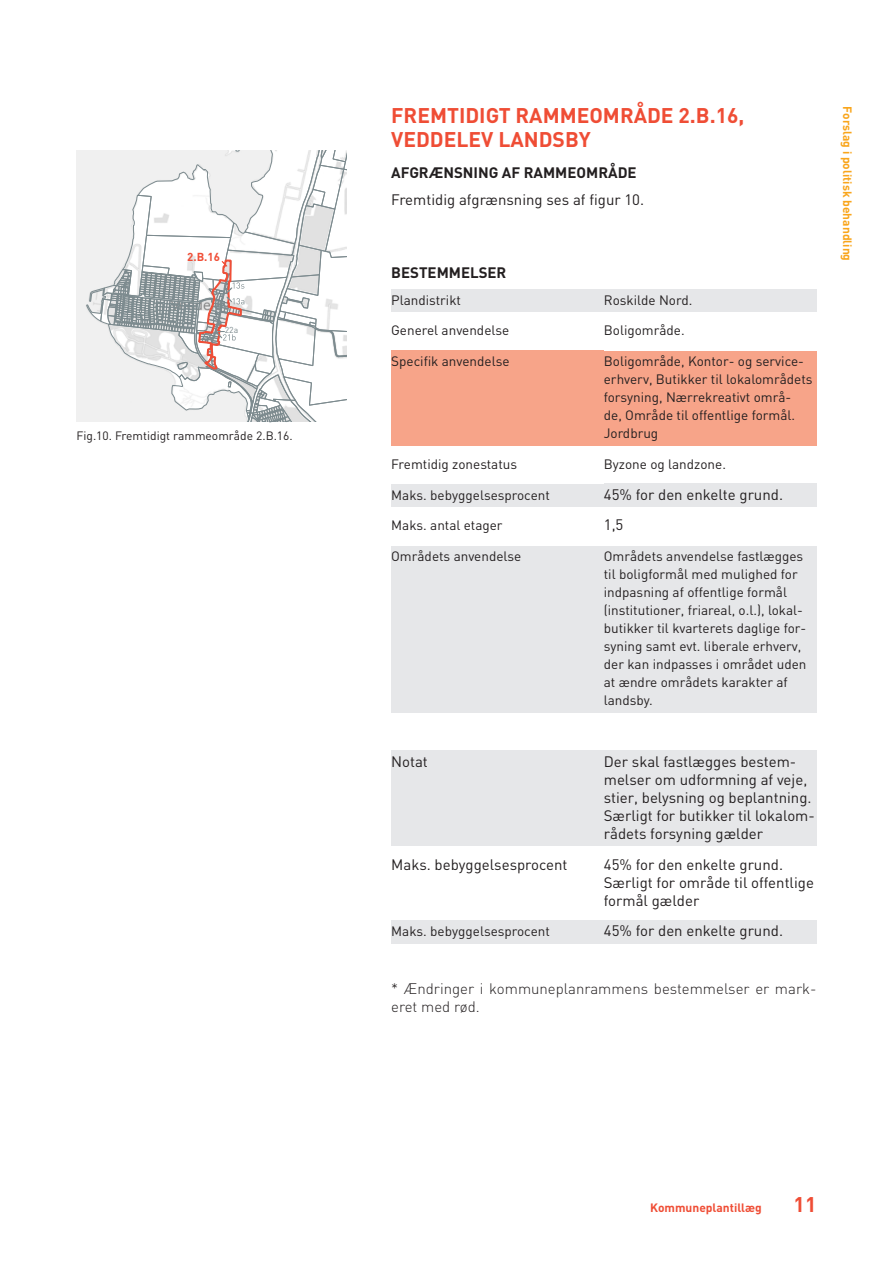
<style>
.page{position:relative;width:893px;height:1263px;background:#fff}
.page>*{position:absolute;margin:0;border:0;box-sizing:border-box;transform-origin:0 0}
.OVERSKRIFT_Rød{font:700 21px/24px "DIN";color:#ef4d35}
.Almindelig_brødtekst{font:15px/18px "DIN";color:#231f20}
.t1{font:300 15px/18px "DIN";color:#231f20}
.Deloverskrift_Sort_A{font:700 15px "DIN";color:#231f20}
.Almindelig_brødtekst-2{font:13.5px/18px "DIN";color:#231f20}
.t2{font:12px "DIN";color:#231f20}
.t3{font:700 12px "DIN";color:#f9a51b}
.t4{font:700 12px "DIN";color:#ef4d35}
.t5{font:700 11.4px "DIN";color:#f04e37}
.t6{font:8.55px "DIN";color:#7d8b8f}
</style>
<div class="page">
<div style="left:391px;top:289px;width:213px;height:22px;background:#e6e7e9"></div>
<div style="left:391px;top:350px;width:213px;height:95px;background:#f7a489"></div>
<div style="left:391px;top:484px;width:213px;height:22px;background:#e6e7e9"></div>
<div style="left:391px;top:546px;width:213px;height:166px;background:#e6e7e9"></div>
<div style="left:391px;top:750px;width:213px;height:96px;background:#e6e7e9"></div>
<div style="left:391px;top:920px;width:213px;height:23px;background:#e6e7e9"></div>
<div style="left:604px;top:289px;width:212px;height:22px;background:#e6e7e9"></div>
<div style="left:604px;top:351px;width:212px;height:94px;background:#f7a489"></div>
<div style="left:604px;top:483px;width:212px;height:24px;background:#e6e7e9"></div>
<div style="left:604px;top:546px;width:212px;height:166px;background:#e6e7e9"></div>
<div style="left:604px;top:750px;width:212px;height:96px;background:#e6e7e9"></div>
<div style="left:604px;top:920px;width:212px;height:23px;background:#e6e7e9"></div>
<svg style="left:86px;top:150px;width:261px;height:273px"></svg>
<p class="t5" style="left:187px;top:249px;width:34px">2.B.16</p>
<p class="t6" style="left:225px;top:324px;width:15px">22a</p>
<p class="t2" style="left:77px;top:427px;width:218px">Fig.10. Fremtidigt rammeområde 2.B.16.</p>
<p class="OVERSKRIFT_Rød" style="left:391px;top:103px;width:355px">FREMTIDIGT RAMMEOMRÅDE 2.B.16,<br>VEDDELEV LANDSBY</p>
<p class="Deloverskrift_Sort_A" style="left:391px;top:163px;width:247px">AFGRÆNSNING AF RAMMEOMRÅDE</p>
<p class="Almindelig_brødtekst" style="left:391px;top:190px;width:254px">Fremtidig afgrænsning ses af figur 10.</p>
<p class="Deloverskrift_Sort_A" style="left:391px;top:263px;width:117px">BESTEMMELSER</p>
<p class="Almindelig_brødtekst-2" style="left:391px;top:290px;width:71px">Plandistrikt</p>
<p class="Almindelig_brødtekst-2" style="left:391px;top:321px;width:120px">Generel anvendelse</p>
<p class="Almindelig_brødtekst-2" style="left:391px;top:352px;width:120px">Specifik anvendelse</p>
<p class="Almindelig_brødtekst-2" style="left:391px;top:455px;width:127px">Fremtidig zonestatus</p>
<p class="Almindelig_brødtekst-2" style="left:391px;top:485px;width:160px">Maks. bebyggelsesprocent</p>
<p class="Almindelig_brødtekst-2" style="left:391px;top:516px;width:113px">Maks. antal etager</p>
<p class="Almindelig_brødtekst-2" style="left:391px;top:547px;width:132px">Områdets anvendelse</p>
<p class="Almindelig_brødtekst" style="left:391px;top:752px;width:38px">Notat</p>
<p class="Almindelig_brødtekst" style="left:391px;top:855px;width:178px">Maks. bebyggelsesprocent</p>
<p class="Almindelig_brødtekst-2" style="left:391px;top:922px;width:160px">Maks. bebyggelsesprocent</p>
<p class="Almindelig_brødtekst-2" style="left:604px;top:290px;width:90px">Roskilde Nord.</p>
<p class="Almindelig_brødtekst-2" style="left:604px;top:321px;width:82px">Boligområde.</p>
<p class="Almindelig_brødtekst-2" style="left:604px;top:352px;width:210px">Boligområde, Kontor- og service&shy;erhverv, Butikker til lokalområdets forsyning, Nærrekreativt områ&shy;de, Område til offentlige formål.<br>Jordbrug</p>
<p class="Almindelig_brødtekst-2" style="left:604px;top:455px;width:124px">Byzone og landzone.</p>
<p class="Almindelig_brødtekst" style="left:604px;top:485px;width:181px">45% for den enkelte grund.</p>
<p class="Almindelig_brødtekst" style="left:604px;top:516px;width:21px">1,5</p>
<p class="Almindelig_brødtekst-2" style="left:604px;top:547px;width:204px">Områdets anvendelse fastlægges til boligformål med mulighed for indpasning af offentlige formål (institutioner, friareal, o.l.), lokal&shy;butikker til kvarterets daglige for&shy;syning samt evt. liberale erhverv, der kan indpasses i området uden at ændre områdets karakter af landsby.</p>
<p class="Almindelig_brødtekst" style="left:604px;top:752px;width:213px">Der skal fastlægges bestem&shy;melser om udformning af veje, stier, belysning og beplantning.<br>Særligt for butikker til lokalom&shy;rådets forsyning gælder</p>
<p class="Almindelig_brødtekst" style="left:604px;top:855px;width:212px">45% for den enkelte grund.<br>Særligt for område til offentlige formål gælder</p>
<p class="Almindelig_brødtekst" style="left:604px;top:921px;width:181px">45% for den enkelte grund.</p>
<p class="t1" style="left:391px;top:980px;width:427px">* Ændringer i kommuneplanrammens bestemmelser er mark&shy;eret med rød.</p>
<p class="t3" style="left:855px;top:106px;width:156px;rotate:90deg">Forslag i politisk behandling</p>
<p class="t4" style="left:650px;top:1199px;width:113px">Kommuneplantillæg</p>
<h1 class="OVERSKRIFT_Rød" style="left:794px;top:1192px;width:24px">11</h1>
</div>
